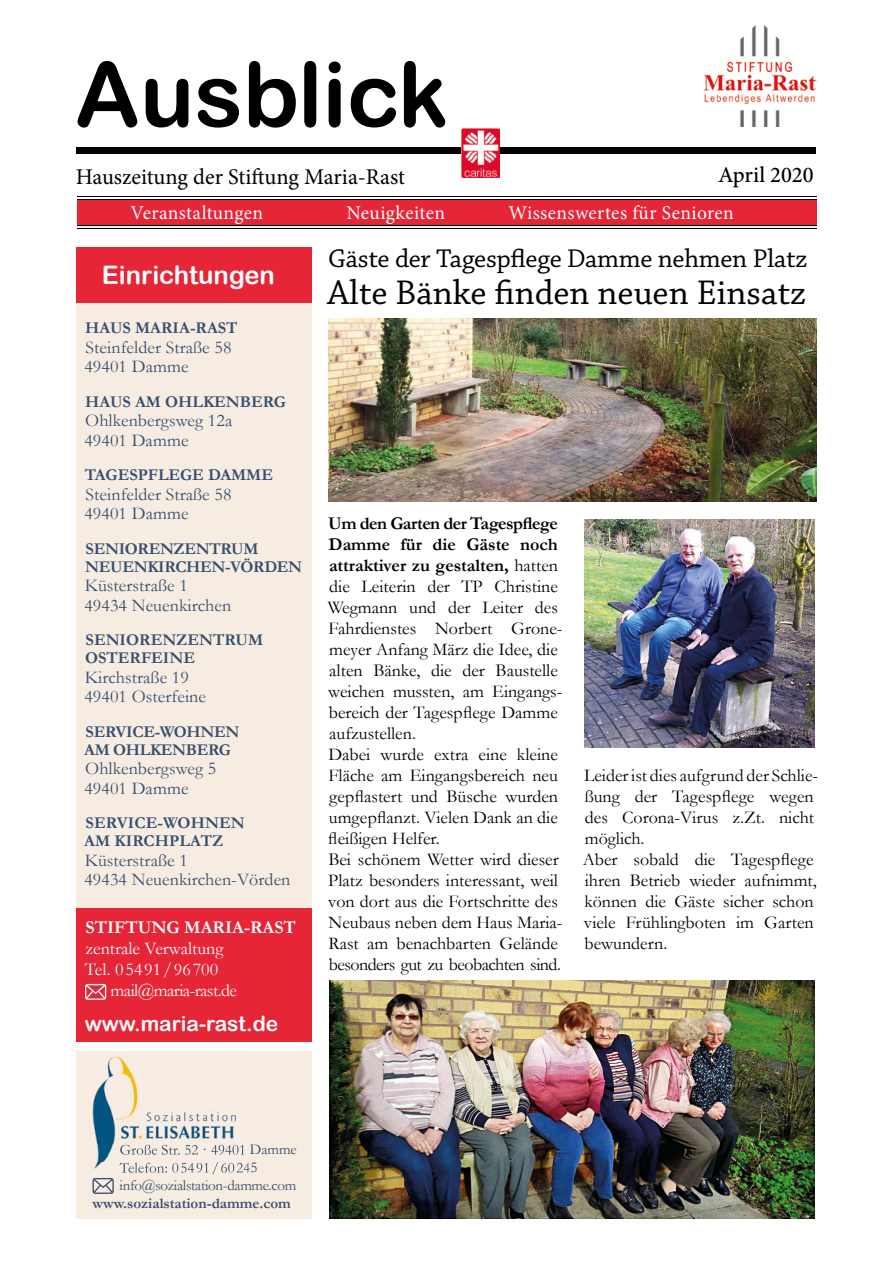
<style>
.page{position:relative;width:893px;height:1263px;background:#fff}
.page>*{position:absolute;margin:0;border:0;box-sizing:border-box;transform-origin:0 0}
.t1{font:90px "Arial Rounded MT Bold";color:#000}
.t2{font:36px "Chaparral Pro";color:#000}
.t3{font:27px "Chaparral Pro";letter-spacing:-.01em;color:#000}
.t4{font:25.5px "Arial Rounded MT Bold";color:#fff}
.t5{font:22.5px "Minion Pro";color:#000}
.t6{font:500 22.5px "Minion Pro";color:#000}
.t7{font:21px "Arial Rounded MT Bold";color:#fff}
.t8{font:19.5px "Minion Pro";letter-spacing:.02em;color:#fff}
.t9{font:18px/21px "Garamond";color:#000}
.t10{font:18px/19.5px "Garamond";letter-spacing:.005em;color:#374f6f}
.t11{font:18px "Garamond";color:#fff}
.t12{font:700 18px "Garamond";color:#fff}
.t13{font:18px "Garamond";letter-spacing:-.03em;color:#fff}
.t14{font:700 16.5px/18px "Garamond";color:#374f6f}
.t15{font:700 16.5px/18px "Garamond";letter-spacing:-.02em;color:#374f6f}
.t16{font:15px "Garamond";letter-spacing:-.02em;color:#374f6f}
.t17{font:700 15px "Garamond";color:#374f6f}
.s1{font-weight:700}
</style>
<div class="page">
<div style="left:77px;top:259px;width:235px;height:738px;background:#f6ece2"></div>
<div style="left:77px;top:1051px;width:235px;height:167px;background:#f6ece2"></div>
<div style="left:77px;top:247px;width:235px;height:55px;background:#e62537"></div>
<div style="left:77px;top:200px;width:739px;height:26px;background:#e62537"></div>
<hr style="left:77px;top:197px;width:739px;height:1px;background:#000">
<hr style="left:77px;top:199px;width:739px;height:1px;background:#000">
<div style="left:77px;top:148px;width:739px;height:6px;background:#000"></div>
<hr style="left:77px;top:226px;width:739px;height:1px;background:#000">
<hr style="left:77px;top:228px;width:739px;height:1px;background:#000">
<img style="left:703px;top:25px;width:113px;height:102px">
<img style="left:462px;top:129px;width:37px;height:49px">
<div style="left:77px;top:908px;width:235px;height:133px;background:#e62537"></div>
<svg style="left:85px;top:984px;width:21px;height:16px"></svg>
<svg style="left:93px;top:1178px;width:21px;height:16px"></svg>
<img style="left:92px;top:1056px;width:146px;height:119px">
<img style="left:92px;top:1145px;width:153px;height:10px">
<img style="left:92px;top:1162px;width:155px;height:12px">
<img style="left:329px;top:318px;width:487px;height:184px">
<img style="left:584px;top:519px;width:230px;height:228px">
<img style="left:329px;top:980px;width:487px;height:238px">
<h1 class="t1" style="left:75px;top:41px;width:375px">Ausblick</h1>
<p class="t5" style="left:76px;top:162px;width:331px">Hauszeitung der Stiftung Maria-Rast</p>
<p class="t6" style="left:718px;top:160px;width:97px">April 2020</p>
<p class="t8" style="left:131px;top:199px;width:134px">Veranstaltungen</p>
<p class="t8" style="left:347px;top:199px;width:100px">Neuigkeiten</p>
<p class="t8" style="left:509px;top:199px;width:227px">Wissenswertes für Senioren</p>
<h3 class="t4" style="left:102px;top:260px;width:174px">Einrichtungen</h3>
<p class="t14" style="left:85px;top:319px;width:154px">HAUS MARIA-RAST</p>
<p class="t10" style="left:84px;top:337px;width:149px">Steinfelder Straße 58<br>49401 Damme</p>
<p class="t14" style="left:85px;top:393px;width:202px">HAUS AM OHLKENBERG</p>
<p class="t10" style="left:84px;top:410px;width:149px">Ohlkenbergsweg 12a<br>49401 Damme</p>
<p class="t14" style="left:85px;top:466px;width:190px">TAGESPFLEGE DAMME</p>
<p class="t10" style="left:84px;top:484px;width:149px">Steinfelder Straße 58<br>49401 Damme</p>
<p class="t15" style="left:85px;top:540px;width:218px">SENIORENZENTRUM<br>NEUENKIRCHEN-VÖRDEN</p>
<p class="t10" style="left:84px;top:575px;width:148px">Küsterstraße 1<br>49434 Neuenkirchen</p>
<p class="t14" style="left:85px;top:631px;width:180px">SENIORENZENTRUM<br>OSTERFEINE</p>
<p class="t10" style="left:84px;top:667px;width:123px">Kirchstraße 19<br>49401 Osterfeine</p>
<p class="t15" style="left:84px;top:723px;width:157px">SERVICE-WOHNEN<br>AM OHLKENBERG</p>
<p class="t10" style="left:84px;top:758px;width:133px">Ohlkenbergsweg 5<br>49401 Damme</p>
<p class="t14" style="left:84px;top:814px;width:162px">SERVICE-WOHNEN<br>AM KIRCHPLATZ</p>
<p class="t10" style="left:84px;top:850px;width:208px">Küsterstraße 1<br>49434 Neuenkirchen-Vörden</p>
<p class="t12" style="left:86px;top:915px;width:212px">STIFTUNG MARIA-RAST</p>
<p class="t11" style="left:86px;top:937px;width:139px">zentrale Verwaltung</p>
<p class="t11" style="left:85px;top:958px;width:135px">Tel. 05491/96700</p>
<p class="t13" style="left:111px;top:979px;width:128px">mail@maria-rast.de</p>
<p class="t7" style="left:85px;top:1011px;width:195px">www.maria-rast.de</p>
<h3 class="t3" style="left:328px;top:243px;width:481px">Gäste der Tagespflege Damme nehmen Platz</h3>
<h2 class="t2" style="left:327px;top:273px;width:480px">Alte Bänke finden neuen Einsatz</h2>
<p class="t9" style="left:328px;top:512px;width:236px"><span class="s1">Um den Garten der Tagespflege<br>Damme für die Gäste noch attraktiver zu gestalten,</span> hatten die Leiterin der TP Christine<br>Wegmann und der Leiter des<br>Fahrdienstes Norbert Grone&shy;meyer Anfang März die Idee, die alten Bänke, die der Baustelle weichen mussten, am Eingangs&shy;bereich der Tagespflege Damme aufzustellen.<br>Dabei wurde extra eine kleine<br>Fläche am Eingangsbereich neu gepflastert und Büsche wurden umgepflanzt. Vielen Dank an die fleißigen Helfer.<br>Bei schönem Wetter wird dieser<br>Platz besonders interessant, weil von dort aus die Fortschritte des<br>Neubaus neben dem Haus Maria-<br>Rast am benachbarten Gelände besonders gut zu beobachten sind.</p>
<p class="t9" style="left:583px;top:764px;width:237px">Leider ist dies aufgrund der Schlie&shy;ßung der Tagespflege wegen des Corona-Virus z.Zt. nicht möglich.<br>Aber sobald die Tagespflege ihren Betrieb wieder aufnimmt, können die Gäste sicher schon viele Frühlingboten im Garten bewundern.</p>
<p class="t16" style="left:120px;top:1176px;width:178px">info@sozialstation-damme.com</p>
<p class="t17" style="left:93px;top:1193px;width:200px">www.sozialstation-damme.com</p>
</div>
